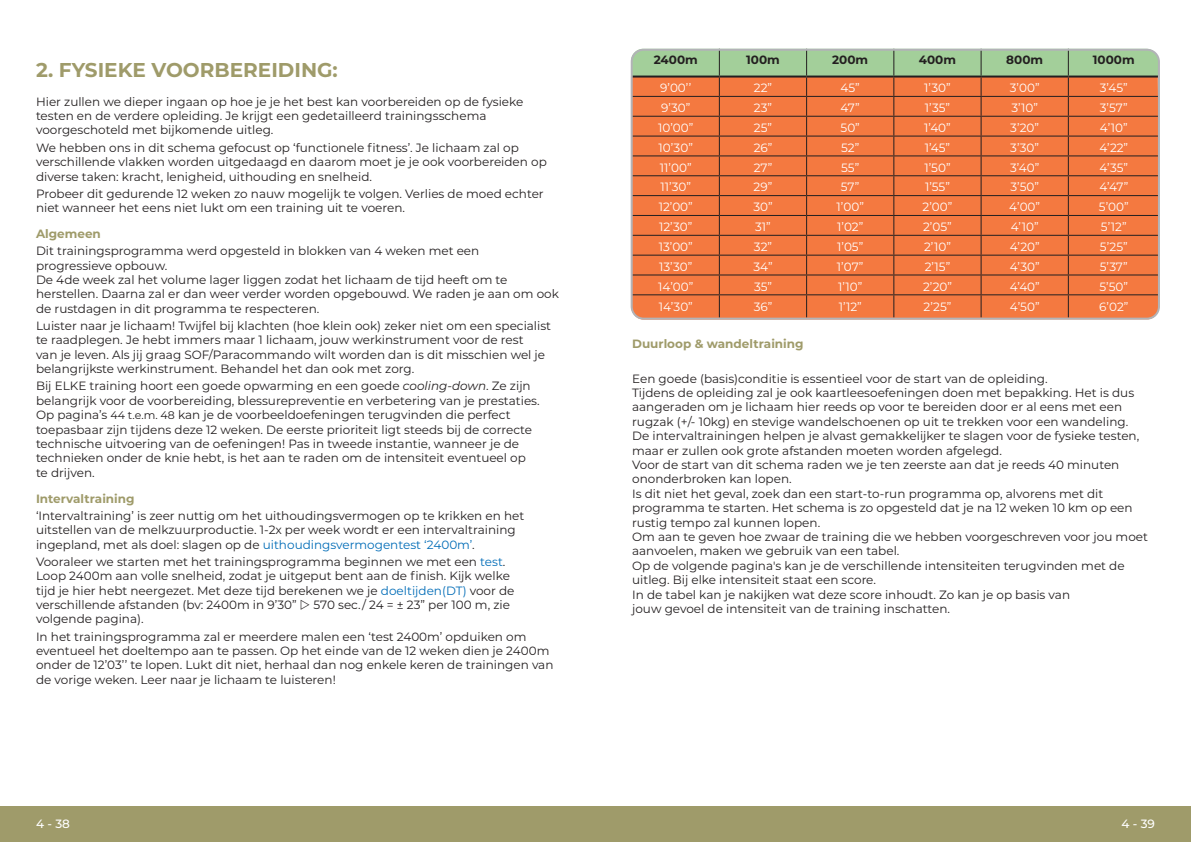
<style>
.page{position:relative;width:1191px;height:842px;background:#fff}
.page>*{position:absolute;margin:0;border:0;box-sizing:border-box;transform-origin:0 0}
.t1{font:700 20px "Montserrat";color:#9f9b6a}
.t2{font:12px/14.4px "Montserrat";color:#231f20}
.t3{font:12px "Montserrat";color:#fff}
.t4{font:700 12px "Montserrat";color:#9f9b6a}
.t5{font:700 12px "Montserrat";color:#231f20}
.t6{font:500 12px "Montserrat";color:#fff}
.s1{font-style:italic}
.s2{font-size:11px}
.s3{color:#006cb7}
</style>
<div class="page">
<div style="left:0;top:806px;width:1191px;height:36px;background:#9f9b6a"></div>
<svg style="left:633px;top:49px;width:524px;height:268px;background:#e17b46"></svg>
<hr style="left:632px;top:76px;width:87px;height:2px;background:#231f20">
<hr style="left:719px;top:76px;width:87px;height:2px;background:#231f20">
<hr style="left:806px;top:76px;width:88px;height:2px;background:#231f20">
<hr style="left:894px;top:76px;width:87px;height:2px;background:#231f20">
<hr style="left:981px;top:76px;width:87px;height:2px;background:#231f20">
<hr style="left:1068px;top:76px;width:91px;height:2px;background:#231f20">
<div style="left:630px;top:49px;width:530px;height:271px;border:2px solid #b2b3b7;border-radius:12px"></div>
<h1 class="t1" style="left:36px;top:56px;width:303px">2. FYSIEKE VOORBEREIDING:</h1>
<p class="t2" style="left:36px;top:94px;width:489px">Hier zullen we dieper ingaan op hoe je je het best kan voorbereiden op de fysieke testen en de verdere opleiding. Je krijgt een gedetailleerd trainingsschema voorgeschoteld met bijkomende uitleg.</p>
<p class="t2" style="left:36px;top:140px;width:512px">We hebben ons in dit schema gefocust op ‘functionele fitness’. Je lichaam zal op verschillende vlakken worden uitgedaagd en daarom moet je je ook voorbereiden op diverse taken: kracht, lenigheid, uithouding en snelheid.</p>
<p class="t2" style="left:36px;top:186px;width:509px">Probeer dit gedurende 12 weken zo nauw mogelijk te volgen. Verlies de moed echter niet wanneer het eens niet lukt om een training uit te voeren.</p>
<p class="t4" style="left:36px;top:225px;width:66px">Algemeen</p>
<p class="t2" style="left:36px;top:243px;width:524px">Dit trainingsprogramma werd opgesteld in blokken van 4 weken met een<br>progressieve opbouw.<br>De 4de week zal het volume lager liggen zodat het lichaam de tijd heeft om te herstellen. Daarna zal er dan weer verder worden opgebouwd. We raden je aan om ook de rustdagen in dit programma te respecteren.</p>
<p class="t2" style="left:36px;top:318px;width:516px">Luister naar je lichaam! Twijfel bij klachten (hoe klein ook) zeker niet om een specialist te raadplegen. Je hebt immers maar 1 lichaam, jouw werkinstrument voor de rest<br>van je leven. Als jij graag SOF/Paracommando wilt worden dan is dit misschien wel je belangrijkste werkinstrument. Behandel het dan ook met zorg.</p>
<p class="t2" style="left:36px;top:378px;width:505px">Bij ELKE training hoort een goede opwarming en een goede <span class="s1">cooling-down</span>. Ze zijn belangrijk voor de voorbereiding, blessurepreventie en verbetering van je prestaties.<br>Op pagina’s <span class="s2">44 t.e.m. 48</span> kan je de voorbeeldoefeningen terugvinden die perfect toepasbaar zijn tijdens deze 12 weken. De eerste prioriteit ligt steeds bij de correcte technische uitvoering van de oefeningen! Pas in tweede instantie, wanneer je de technieken onder de knie hebt, is het aan te raden om de intensiteit eventueel op te drijven.</p>
<p class="t4" style="left:36px;top:490px;width:100px">Intervaltraining</p>
<p class="t2" style="left:36px;top:508px;width:490px">‘Intervaltraining’ is zeer nuttig om het uithoudingsvermogen op te krikken en het uitstellen van de melkzuurproductie. 1-2x per week wordt er een intervaltraining ingepland, met als doel: slagen op de <span class="s3">uithoudingsvermogentest ‘2400m’</span>.</p>
<p class="t2" style="left:36px;top:554px;width:480px">Vooraleer we starten met het trainingsprogramma beginnen we met een <span class="s3">test</span>.<br>Loop 2400m aan volle snelheid, zodat je uitgeput bent aan de finish. Kijk welke tijd je hier hebt neergezet. Met deze tijd berekenen we je <span class="s3">doeltijden(DT)</span> voor de verschillende afstanden (bv: 2400m in 9’30”</p>
<p class="t2" style="left:313px;top:597px;width:198px">570 sec./ 24 = ± 23” per 100 m, zie</p>
<p class="t2" style="left:36px;top:610px;width:492px;line-height:17.2px">volgende pagina).<br>In het trainingsprogramma zal er meerdere malen een ‘test 2400m’ opduiken om</p>
<p class="t2" style="left:36px;top:643px;width:519px">eventueel het doeltempo aan te passen. Op het einde van de 12 weken dien je 2400m onder de 12’03’’ te lopen. Lukt dit niet, herhaal dan nog enkele keren de trainingen van de vorige weken. Leer naar je lichaam te luisteren!</p>
<p class="t5" style="left:653px;top:51px;width:46px">2400m</p>
<p class="t5" style="left:746px;top:51px;width:35px">100m</p>
<p class="t5" style="left:832px;top:51px;width:37px">200m</p>
<p class="t5" style="left:919px;top:51px;width:39px">400m</p>
<p class="t5" style="left:1006px;top:51px;width:38px">800m</p>
<p class="t5" style="left:1093px;top:51px;width:43px">1000m</p>
<p class="t3" style="left:660px;top:80px;width:33px">9’00’’</p>
<p class="t3" style="left:754px;top:80px;width:20px">22”</p>
<p class="t3" style="left:840px;top:80px;width:21px">45”</p>
<p class="t3" style="left:924px;top:80px;width:28px">1’30”</p>
<p class="t3" style="left:1009px;top:80px;width:31px">3’00”</p>
<p class="t3" style="left:1099px;top:80px;width:29px">3’45”</p>
<p class="t3" style="left:661px;top:99px;width:31px">9’30”</p>
<p class="t3" style="left:754px;top:99px;width:20px">23”</p>
<p class="t3" style="left:840px;top:99px;width:21px">47”</p>
<p class="t3" style="left:925px;top:99px;width:27px">1’35”</p>
<p class="t3" style="left:1011px;top:99px;width:28px">3’10”</p>
<p class="t3" style="left:1099px;top:99px;width:29px">3’57”</p>
<p class="t3" style="left:658px;top:119px;width:37px">10’00”</p>
<p class="t3" style="left:754px;top:119px;width:20px">25”</p>
<p class="t3" style="left:840px;top:119px;width:21px">50”</p>
<p class="t3" style="left:924px;top:119px;width:28px">1’40”</p>
<p class="t3" style="left:1010px;top:119px;width:30px">3’20”</p>
<p class="t3" style="left:1099px;top:119px;width:29px">4’10”</p>
<p class="t3" style="left:658px;top:139px;width:36px">10’30”</p>
<p class="t3" style="left:753px;top:139px;width:20px">26”</p>
<p class="t3" style="left:841px;top:139px;width:20px">52”</p>
<p class="t3" style="left:924px;top:139px;width:27px">1’45”</p>
<p class="t3" style="left:1010px;top:139px;width:30px">3’30”</p>
<p class="t3" style="left:1099px;top:139px;width:30px">4’22”</p>
<p class="t3" style="left:660px;top:159px;width:33px">11’00”</p>
<p class="t3" style="left:753px;top:159px;width:20px">27”</p>
<p class="t3" style="left:841px;top:159px;width:20px">55”</p>
<p class="t3" style="left:924px;top:159px;width:28px">1’50”</p>
<p class="t3" style="left:1010px;top:159px;width:31px">3’40”</p>
<p class="t3" style="left:1099px;top:159px;width:30px">4’35”</p>
<p class="t3" style="left:660px;top:179px;width:32px">11’30”</p>
<p class="t3" style="left:753px;top:179px;width:20px">29”</p>
<p class="t3" style="left:841px;top:179px;width:20px">57”</p>
<p class="t3" style="left:925px;top:179px;width:26px">1’55”</p>
<p class="t3" style="left:1010px;top:179px;width:30px">3’50”</p>
<p class="t3" style="left:1099px;top:179px;width:30px">4’47”</p>
<p class="t3" style="left:658px;top:199px;width:36px">12’00”</p>
<p class="t3" style="left:753px;top:199px;width:21px">30”</p>
<p class="t3" style="left:836px;top:199px;width:29px">1’00”</p>
<p class="t3" style="left:922px;top:199px;width:31px">2’00”</p>
<p class="t3" style="left:1009px;top:199px;width:32px">4’00”</p>
<p class="t3" style="left:1098px;top:199px;width:31px">5’00”</p>
<p class="t3" style="left:659px;top:219px;width:35px">12’30”</p>
<p class="t3" style="left:755px;top:219px;width:17px">31”</p>
<p class="t3" style="left:837px;top:219px;width:28px">1’02”</p>
<p class="t3" style="left:923px;top:219px;width:30px">2’05”</p>
<p class="t3" style="left:1010px;top:219px;width:29px">4’10”</p>
<p class="t3" style="left:1101px;top:219px;width:27px">5’12”</p>
<p class="t3" style="left:658px;top:238px;width:36px">13’00”</p>
<p class="t3" style="left:754px;top:238px;width:20px">32”</p>
<p class="t3" style="left:837px;top:238px;width:28px">1’05”</p>
<p class="t3" style="left:924px;top:238px;width:28px">2’10”</p>
<p class="t3" style="left:1009px;top:238px;width:31px">4’20”</p>
<p class="t3" style="left:1100px;top:238px;width:29px">5’25”</p>
<p class="t3" style="left:659px;top:258px;width:35px">13’30”</p>
<p class="t3" style="left:753px;top:258px;width:21px">34”</p>
<p class="t3" style="left:837px;top:258px;width:28px">1’07”</p>
<p class="t3" style="left:924px;top:258px;width:27px">2’15”</p>
<p class="t3" style="left:1009px;top:258px;width:31px">4’30”</p>
<p class="t3" style="left:1099px;top:258px;width:30px">5’37”</p>
<p class="t3" style="left:658px;top:278px;width:37px">14’00”</p>
<p class="t3" style="left:754px;top:278px;width:20px">35”</p>
<p class="t3" style="left:838px;top:278px;width:26px">1’10”</p>
<p class="t3" style="left:923px;top:278px;width:30px">2’20”</p>
<p class="t3" style="left:1009px;top:278px;width:32px">4’40”</p>
<p class="t3" style="left:1099px;top:278px;width:30px">5’50”</p>
<p class="t3" style="left:658px;top:298px;width:36px">14’30”</p>
<p class="t3" style="left:753px;top:298px;width:20px">36”</p>
<p class="t3" style="left:838px;top:298px;width:25px">1’12”</p>
<p class="t3" style="left:923px;top:298px;width:29px">2’25”</p>
<p class="t3" style="left:1010px;top:298px;width:31px">4’50”</p>
<p class="t3" style="left:1099px;top:298px;width:31px">6’02”</p>
<p class="t4" style="left:632px;top:335px;width:173px">Duurloop &amp; wandeltraining</p>
<p class="t2" style="left:632px;top:371px;width:517px">Een goede (basis)conditie is essentieel voor de start van de opleiding.<br>Tijdens de opleiding zal je ook kaartleesoefeningen doen met bepakking. Het is dus aangeraden om je lichaam hier reeds op voor te bereiden door er al eens met een rugzak (+/- 10kg) en stevige wandelschoenen op uit te trekken voor een wandeling.<br>De intervaltrainingen helpen je alvast gemakkelijker te slagen voor de fysieke testen, maar er zullen ook grote afstanden moeten worden afgelegd.<br>Voor de start van dit schema raden we je ten zeerste aan dat je reeds 40 minuten ononderbroken kan lopen.<br>Is dit niet het geval, zoek dan een start-to-run programma op, alvorens met dit programma te starten. Het schema is zo opgesteld dat je na 12 weken 10 km op een rustig tempo zal kunnen lopen.<br>Om aan te geven hoe zwaar de training die we hebben voorgeschreven voor jou moet aanvoelen, maken we gebruik van een tabel.<br>Op de volgende pagina's kan je de verschillende intensiteiten terugvinden met de uitleg. Bij elke intensiteit staat een score.<br>In de tabel kan je nakijken wat deze score inhoudt. Zo kan je op basis van<br>jouw gevoel de intensiteit van de training inschatten.</p>
<p class="t6" style="left:36px;top:815px;width:35px">4 - 38</p>
<p class="t6" style="left:1121px;top:815px;width:35px">4 - 39</p>
</div>
